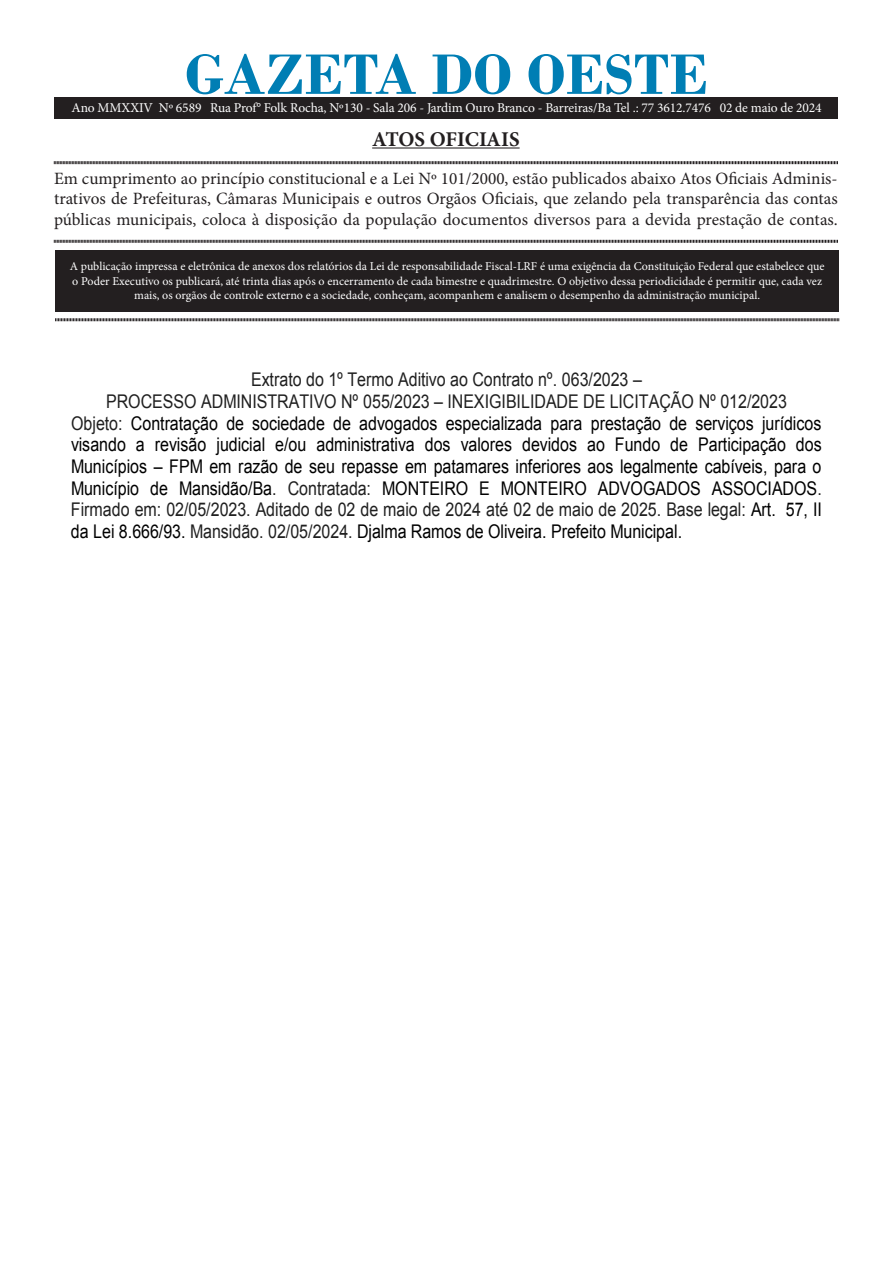
<style>
.page{position:relative;width:893px;height:1263px;background:#fff}
.page>*{position:absolute;margin:0;border:0;box-sizing:border-box;transform-origin:0 0}
.t1{font:700 60px "Bodoni";color:#007eb4}
.t2{font:700 21px "Minion Pro";letter-spacing:-.005em;color:#231f20}
.t3{font:18.9px "Arial";color:#000;scale:.85 1}
.t4{font:18.9px "Arial";color:#202020;scale:.85 1}
.t5{font:17.25px/20.7px "Minion Pro";color:#231f20;text-align:justify}
.t6{font:13.5px "Minion Pro";letter-spacing:-.01em;color:#fff}
.t7{font:12px/14.4px "Minion Pro";color:#fff;text-align:center}
.s1{font-style:inherit}
.s2{color:#202020}
.s3{color:#000}
</style>
<div class="page">
<div style="left:55px;top:250px;width:784px;height:61px;background:#231f20"></div>
<hr style="left:372px;top:147px;width:148px;height:2px;background:#231f20">
<svg style="left:54px;top:161px;width:784px;height:4px;background:#908e8e"></svg>
<svg style="left:54px;top:239px;width:784px;height:4px;background:#908e8e"></svg>
<svg style="left:55px;top:318px;width:784px;height:4px;background:#908e8e"></svg>
<div style="left:54px;top:98px;width:784px;height:20px;background:#231f20"></div>
<p class="t1" style="left:185px;top:39px;width:525px">GAZETA DO OESTE</p>
<p class="t2" style="left:372px;top:124px;width:149px">ATOS OFICIAIS</p>
<p class="t5" style="left:54px;top:168px;width:785px">Em cumprimento ao princípio constitucional e a Lei Nº 101/2000, estão publicados abaixo Atos Oficiais Adminis&shy;trativos de Prefeituras, Câmaras Municipais e outros Orgãos Oficiais, que zelando pela transparência das contas públicas municipais, coloca à disposição da população documentos diversos para a devida prestação de contas.</p>
<p class="t7" style="left:70px;top:259px;width:756px">A publicação impressa e eletrônica de anexos dos relatórios da Lei de responsabilidade Fiscal-LRF é uma exigência da Constituição Federal que estabelece que o Poder Executivo os publicará, até trinta dias após o encerramento de cada bimestre e quadrimestre. O objetivo dessa periodicidade é permitir que, cada vez mais, os orgãos de controle externo e a sociedade, conheçam, acompanhem e analisem o desempenho da administração municipal.</p>
<p class="t6" style="left:72px;top:98px;width:751px">Ano MMXXIV Nº 6589 Rua Prof° Folk Rocha, Nº130 - Sala 206 - Jardim Ouro Branco - Barreiras/Ba Tel .: 77 3612.7476 02 de maio de 2024</p>
<p class="t4" style="left:251px;top:367px;width:461px">Extrato do 1º Termo Aditivo ao Contrato nº. 063/2023 <span class="s1">–</span></p>
<p class="t4" style="left:106px;top:389px;width:802px">PROCESSO ADMINISTRATIVO Nº 055/2023 <span class="s1">–</span> INEXIGIBILIDADE DE LICITAÇÃO Nº 012/2023</p>
<p class="t3" style="left:71px;top:411px;width:884px"><span class="s2">Objeto:</span> Contratação de sociedade de advogados especializada para prestação de serviços jurídicos</p>
<p class="t3" style="left:71px;top:432px;width:885px">visando a revisão judicial e/ou administrativa dos valores devidos ao Fundo de Participação dos</p>
<p class="t3" style="left:71px;top:454px;width:884px">Municípios <span class="s1">–</span> FPM em razão de seu repasse em patamares inferiores aos legalmente cabíveis, para o</p>
<p class="t3" style="left:71px;top:476px;width:885px">Município de Mansidão/Ba<span class="s2">. Contratada:</span> MONTEIRO E MONTEIRO ADVOGADOS ASSOCIADOS<span class="s2">.</span></p>
<p class="t4" style="left:71px;top:497px;width:885px">Firmado em: 02/05/2023. Aditado de 02 de maio de 2024 até 02 de maio de 2025. Base legal: <span class="s3">Art. 57, II</span></p>
<p class="t3" style="left:71px;top:519px;width:721px">da Lei 8.666/93. <span class="s2">Mansidão. 02/05/2024.</span> Djalma Ramos de Oliveira. Prefeito Municipal.</p>
</div>
